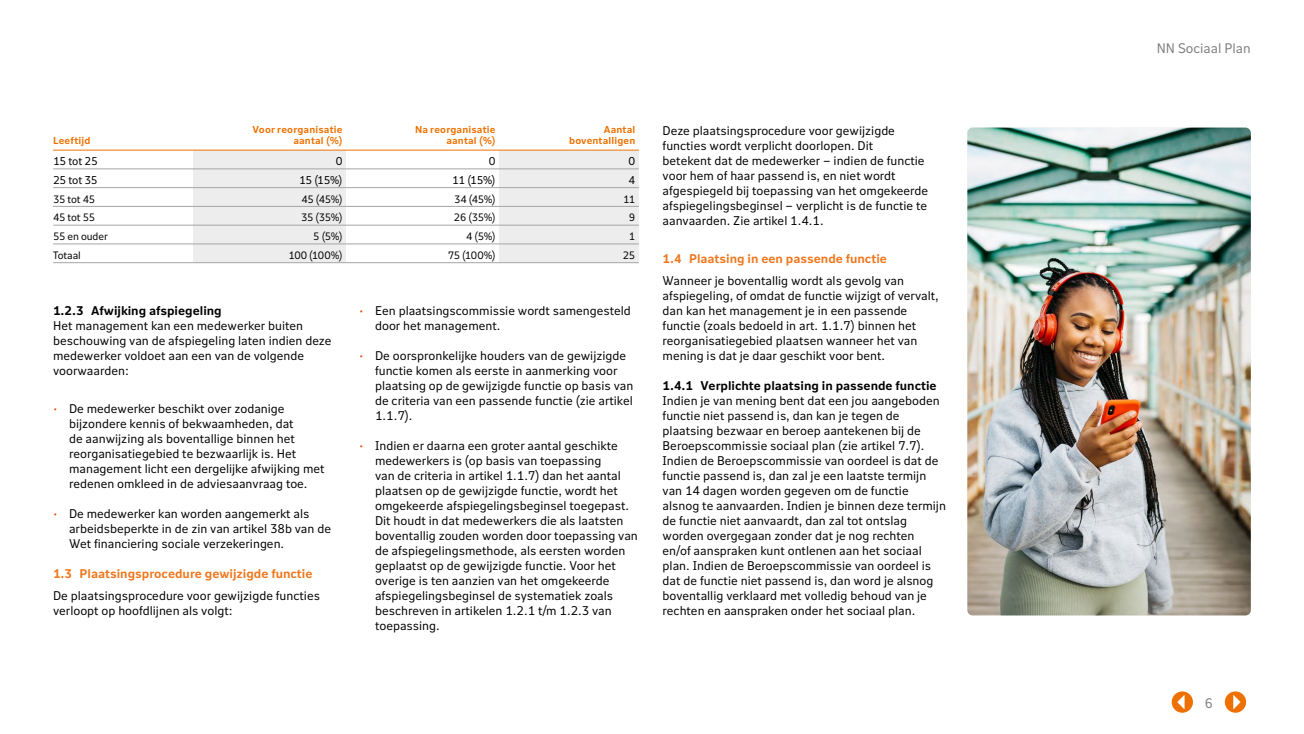
<style>
.page{position:relative;width:1304px;height:734px;background:#fff}
.page>*{position:absolute;margin:0;border:0;box-sizing:border-box;transform-origin:0 0}
.t1{font:13.75px "NN Nitti Grotesk Text";color:#7f7f7f}
.t2{font:12.5px/15px "NN Nitti Grotesk Text";color:#000}
.t3{font:700 12.5px "NN Nitti Grotesk Text";color:#ef771d}
.t4{font:700 12.5px "NN Nitti Grotesk Text";color:#000}
.t5{font:11.25px "NN Nitti Grotesk Text";letter-spacing:-.025em;color:#000}
.t6{font:10.62px "NN Nitti Grotesk Text";letter-spacing:-.015em;color:#000}
.t7{font:700 10px/11.2px "NN Nitti Grotesk Text";letter-spacing:.015em;color:#ee7100;text-align:right}
.s1{color:#e94d0a}
</style>
<div class="page">
<img style="left:967px;top:128px;width:284px;height:487px">
<svg style="left:193px;top:151px;width:446px;height:111px;fill:#eeedee"></svg>
<hr style="left:53px;top:169px;width:140px;height:1px;background:#a6a5a5">
<hr style="left:193px;top:169px;width:153px;height:1px;background:#a6a5a5">
<hr style="left:346px;top:169px;width:153px;height:1px;background:#a6a5a5">
<hr style="left:499px;top:169px;width:140px;height:1px;background:#a6a5a5">
<hr style="left:53px;top:187px;width:140px;height:1px;background:#a6a5a5">
<hr style="left:193px;top:187px;width:153px;height:1px;background:#a6a5a5">
<hr style="left:346px;top:187px;width:153px;height:1px;background:#a6a5a5">
<hr style="left:499px;top:187px;width:140px;height:1px;background:#a6a5a5">
<hr style="left:53px;top:206px;width:140px;height:1px;background:#a6a5a5">
<hr style="left:193px;top:206px;width:153px;height:1px;background:#a6a5a5">
<hr style="left:346px;top:206px;width:153px;height:1px;background:#a6a5a5">
<hr style="left:499px;top:206px;width:140px;height:1px;background:#a6a5a5">
<hr style="left:53px;top:225px;width:140px;height:1px;background:#a6a5a5">
<hr style="left:193px;top:225px;width:153px;height:1px;background:#a6a5a5">
<hr style="left:346px;top:225px;width:153px;height:1px;background:#a6a5a5">
<hr style="left:499px;top:225px;width:140px;height:1px;background:#a6a5a5">
<hr style="left:53px;top:244px;width:140px;height:1px;background:#a6a5a5">
<hr style="left:193px;top:244px;width:153px;height:1px;background:#a6a5a5">
<hr style="left:346px;top:244px;width:153px;height:1px;background:#a6a5a5">
<hr style="left:499px;top:244px;width:140px;height:1px;background:#a6a5a5">
<hr style="left:53px;top:262px;width:140px;height:1px;background:#a6a5a5">
<hr style="left:193px;top:262px;width:153px;height:1px;background:#a6a5a5">
<hr style="left:346px;top:262px;width:153px;height:1px;background:#a6a5a5">
<hr style="left:499px;top:262px;width:140px;height:1px;background:#a6a5a5">
<hr style="left:53px;top:150px;width:140px;height:1px;background:#ee7100">
<hr style="left:193px;top:150px;width:153px;height:1px;background:#ee7100">
<hr style="left:346px;top:150px;width:153px;height:1px;background:#ee7100">
<hr style="left:499px;top:150px;width:140px;height:1px;background:#ee7100">
<svg style="left:1225px;top:691px;width:21px;height:21px"></svg>
<svg style="left:1172px;top:691px;width:21px;height:21px"></svg>
<p class="t7" style="left:53px;top:134px;width:39px">Leeftijd</p>
<p class="t7" style="left:253px;top:123px;width:91px">Voor reorganisatie aantal (%)</p>
<p class="t7" style="left:415px;top:123px;width:82px">Na reorganisatie aantal (%)</p>
<p class="t7" style="left:569px;top:123px;width:68px">Aantal boventalligen</p>
<p class="t5" style="left:53px;top:153px;width:46px">15 tot 25</p>
<p class="t5" style="left:336px;top:153px;width:8px">0</p>
<p class="t5" style="left:489px;top:153px;width:8px">0</p>
<p class="t5" style="left:629px;top:153px;width:8px">0</p>
<p class="t5" style="left:53px;top:172px;width:46px">25 tot 35</p>
<p class="t5" style="left:299px;top:172px;width:45px">15 (15%)</p>
<p class="t5" style="left:452px;top:172px;width:45px">11 (15%)</p>
<p class="t5" style="left:629px;top:172px;width:8px">4</p>
<p class="t6" style="left:53px;top:191px;width:43px">35 tot 45</p>
<p class="t6" style="left:301px;top:191px;width:43px">45 (45%)</p>
<p class="t6" style="left:454px;top:191px;width:43px">34 (45%)</p>
<p class="t6" style="left:623px;top:191px;width:14px">11</p>
<p class="t6" style="left:53px;top:210px;width:43px">45 tot 55</p>
<p class="t6" style="left:301px;top:210px;width:43px">35 (35%)</p>
<p class="t6" style="left:454px;top:210px;width:43px">26 (35%)</p>
<p class="t6" style="left:629px;top:210px;width:8px">9</p>
<p class="t6" style="left:53px;top:229px;width:56px">55 en ouder</p>
<p class="t6" style="left:313px;top:229px;width:31px">5 (5%)</p>
<p class="t6" style="left:466px;top:229px;width:31px">4 (5%)</p>
<p class="t6" style="left:629px;top:229px;width:8px">1</p>
<p class="t6" style="left:53px;top:248px;width:29px">Totaal</p>
<p class="t6" style="left:288px;top:248px;width:56px">100 (100%)</p>
<p class="t6" style="left:448px;top:248px;width:49px">75 (100%)</p>
<p class="t6" style="left:623px;top:248px;width:14px">25</p>
<p class="t4" style="left:53px;top:301px;width:170px">1.2.3 Afwijking afspiegeling</p>
<p class="t2" style="left:53px;top:318px;width:280px">Het management kan een medewerker buiten beschouwing van de afspiegeling laten indien deze medewerker voldoet aan een van de volgende voorwaarden:</p>
<p class="t2" style="left:69px;top:400px;width:257px;text-indent:-16px"><span class="s1">•</span> De medewerker beschikt over zodanige bijzondere kennis of bekwaamheden, dat<br>de aanwijzing als boventallige binnen het reorganisatiegebied te bezwaarlijk is. Het management licht een dergelijke afwijking met redenen omkleed in de adviesaanvraag toe.</p>
<p class="t2" style="left:69px;top:505px;width:263px;text-indent:-16px"><span class="s1">•</span> De medewerker kan worden aangemerkt als arbeidsbeperkte in de zin van artikel 38b van de<br>Wet financiering sociale verzekeringen.</p>
<p class="t3" style="left:53px;top:564px;width:261px">1.3 Plaatsingsprocedure gewijzigde functie</p>
<p class="t2" style="left:53px;top:588px;width:268px">De plaatsingsprocedure voor gewijzigde functies verloopt op hoofdlijnen als volgt:</p>
<p class="t2" style="left:375px;top:303px;width:257px;text-indent:-16px"><span class="s1">•</span> Een plaatsingscommissie wordt samengesteld door het management.</p>
<p class="t2" style="left:375px;top:348px;width:260px;text-indent:-16px"><span class="s1">•</span> De oorspronkelijke houders van de gewijzigde functie komen als eerste in aanmerking voor plaatsing op de gewijzigde functie op basis van de criteria van een passende functie (zie artikel 1.1.7).</p>
<p class="t2" style="left:375px;top:438px;width:264px;text-indent:-16px"><span class="s1">•</span> Indien er daarna een groter aantal geschikte medewerkers is (op basis van toepassing<br>van de criteria in artikel 1.1.7) dan het aantal plaatsen op de gewijzigde functie, wordt het omgekeerde afspiegelingsbeginsel toegepast.<br>Dit houdt in dat medewerkers die als laatsten boventallig zouden worden door toepassing van de afspiegelingsmethode, als eersten worden geplaatst op de gewijzigde functie. Voor het overige is ten aanzien van het omgekeerde afspiegelingsbeginsel de systematiek zoals beschreven in artikelen 1.2.1 t/m 1.2.3 van toepassing.</p>
<p class="t2" style="left:663px;top:123px;width:267px">Deze plaatsingsprocedure voor gewijzigde functies wordt verplicht doorlopen. Dit<br>betekent dat de medewerker – indien de functie voor hem of haar passend is, en niet wordt afgespiegeld bij toepassing van het omgekeerde afspiegelingsbeginsel – verplicht is de functie te aanvaarden. Zie artikel 1.4.1.</p>
<p class="t3" style="left:663px;top:249px;width:226px">1.4 Plaatsing in een passende functie</p>
<p class="t2" style="left:663px;top:273px;width:278px">Wanneer je boventallig wordt als gevolg van afspiegeling, of omdat de functie wijzigt of vervalt, dan kan het management je in een passende functie (zoals bedoeld in art. 1.1.7) binnen het reorganisatiegebied plaatsen wanneer het van mening is dat je daar geschikt voor bent.</p>
<p class="t4" style="left:663px;top:376px;width:276px">1.4.1 Verplichte plaatsing in passende functie</p>
<p class="t2" style="left:663px;top:393px;width:285px">Indien je van mening bent dat een jou aangeboden functie niet passend is, dan kan je tegen de plaatsing bezwaar en beroep aantekenen bij de Beroepscommissie sociaal plan (zie artikel 7.7).<br>Indien de Beroepscommissie van oordeel is dat de functie passend is, dan zal je een laatste termijn van 14 dagen worden gegeven om de functie alsnog te aanvaarden. Indien je binnen deze termijn de functie niet aanvaardt, dan zal tot ontslag worden overgegaan zonder dat je nog rechten<br>en/of aanspraken kunt ontlenen aan het sociaal plan. Indien de Beroepscommissie van oordeel is dat de functie niet passend is, dan word je alsnog boventallig verklaard met volledig behoud van je rechten en aanspraken onder het sociaal plan.</p>
<p class="t1" style="left:1157px;top:39px;width:96px">NN Sociaal Plan</p>
<p class="t1" style="left:1205px;top:693px;width:10px">6</p>
</div>
